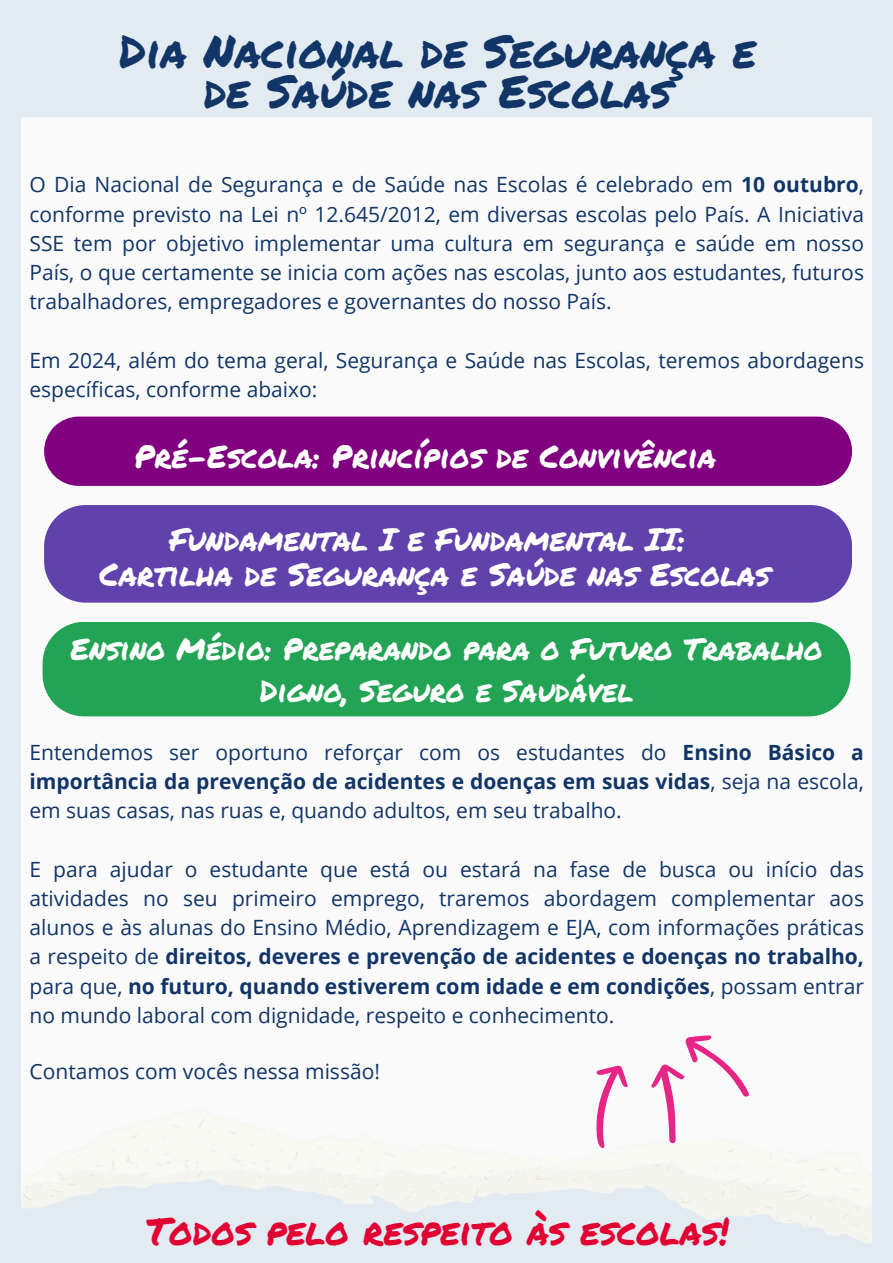
<style>
.page{position:relative;width:893px;height:1263px;background:#e3ebf2}
.page>*{position:absolute;margin:0;border:0;box-sizing:border-box;transform-origin:0 0}
.t1{font:45.38px/39.4px "Permanent Marker";color:#113567;text-align:center}
.t2{font:37.5px "Permanent Marker";color:#e10032}
.t3{font:31.5px/34.9px "Permanent Marker";color:#fff;text-align:center}
.t4{font:30px/41.6px "Permanent Marker";color:#fff;text-align:center}
.t5{font:21px/29.2px "Open Sans";color:#113567;text-align:justify}
.s1{font-weight:700}
</style>
<div class="page">
<img style="left:22px;top:118px;width:849px;height:1126px">
<div style="left:44px;top:505px;width:808px;height:98px;background:#6141ac"></div>
<div style="left:44px;top:417px;width:808px;height:69px;background:#800080"></div>
<svg style="left:579px;top:1027px;width:177px;height:133px;background:#f8e6ef"></svg>
<div style="left:43px;top:622px;width:807px;height:94px;background:#22a454"></div>
<h3 class="t1" style="left:119px;top:31px;width:638px">Dia Nacional de Segurança e de Saúde nas Escolas</h3>
<p class="t5" style="left:30px;top:170px;width:836px">O Dia Nacional de Segurança e de Saúde nas Escolas é celebrado em <span class="s1">10 outubro</span>, conforme previsto na Lei nº 12.645/2012, em diversas escolas pelo País. A Iniciativa SSE tem por objetivo implementar uma cultura em segurança e saúde em nosso País, o que certamente se inicia com ações nas escolas, junto aos estudantes, futuros trabalhadores, empregadores e governantes do nosso País.</p>
<p class="t5" style="left:30px;top:345px;width:836px">Em 2024, além do tema geral, Segurança e Saúde nas Escolas, teremos abordagens específicas, conforme abaixo:</p>
<h3 class="t3" style="left:134px;top:438px;width:583px">Pré-Escola: Princípios de Convivência</h3>
<h3 class="t3" style="left:99px;top:521px;width:672px">Fundamental I e Fundamental II:<br>Cartilha de Segurança e Saúde nas Escolas</h3>
<p class="t4" style="left:70px;top:627px;width:754px">Ensino Médio: Preparando para o Futuro Trabalho<br>Digno, Seguro e Saudável</p>
<p class="t5" style="left:30px;top:737px;width:836px">Entendemos ser oportuno reforçar com os estudantes do <span class="s1">Ensino Básico a importância da prevenção de acidentes e doenças em suas vidas</span>, seja na escola, em suas casas, nas ruas e, quando adultos, em seu trabalho.</p>
<p class="t5" style="left:30px;top:854px;width:836px">E para ajudar o estudante que está ou estará na fase de busca ou início das atividades no seu primeiro emprego, traremos abordagem complementar aos alunos e às alunas do Ensino Médio, Aprendizagem e EJA, com informações práticas a respeito de <span class="s1">direitos, deveres e prevenção de acidentes e doenças no trabalho, </span>para que, <span class="s1">no futuro, quando estiverem com idade e em condições</span>, possam entrar no mundo laboral com dignidade, respeito e conhecimento.</p>
<p class="t5" style="left:30px;top:1056px;width:352px">Contamos com vocês nessa missão!</p>
<p class="t2" style="left:146px;top:1203px;width:584px">Todos pelo respeito às escolas!</p>
</div>
